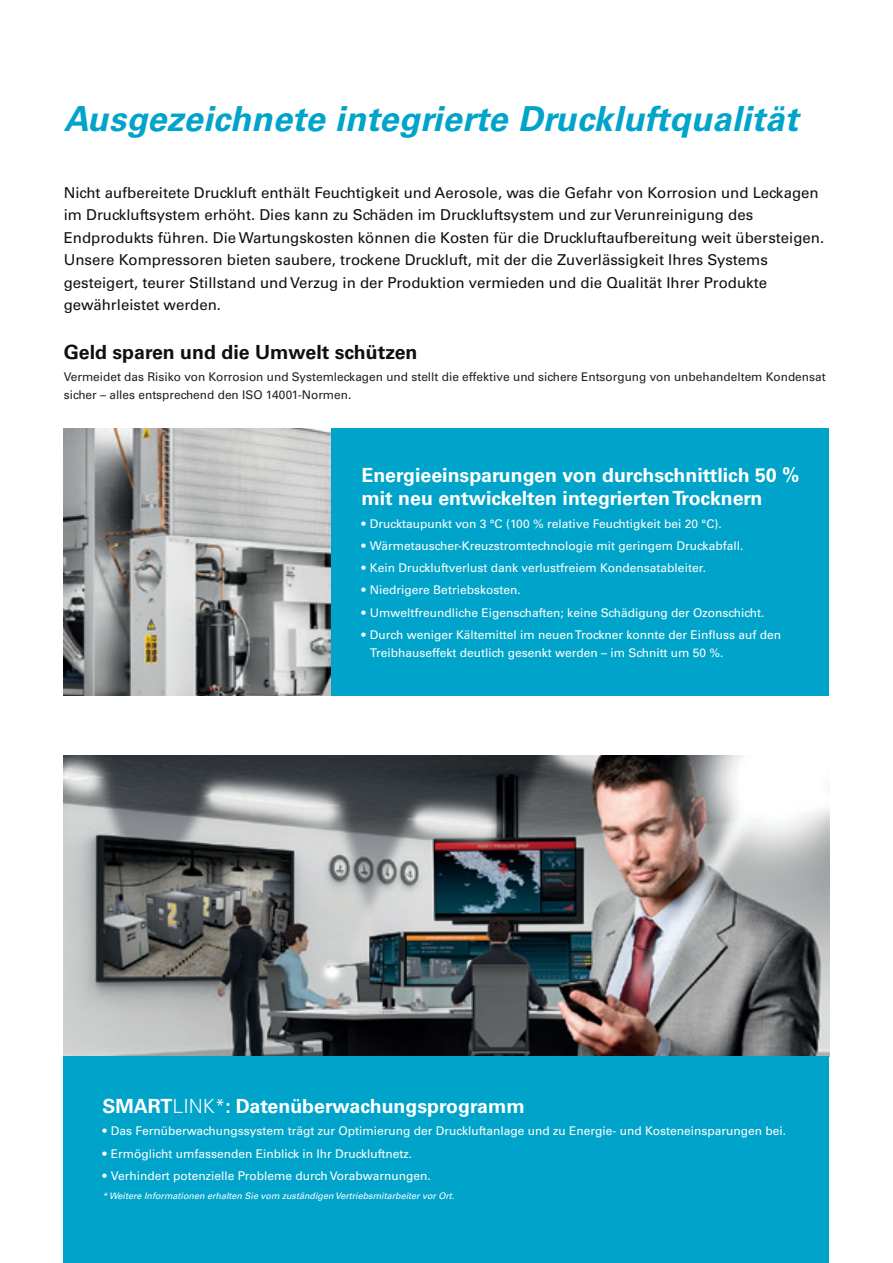
<style>
.page{position:relative;width:893px;height:1263px;background:#fff}
.page>*{position:absolute;margin:0;border:0;box-sizing:border-box;transform-origin:0 0}
.t1{font:italic 700 34.5px "Univers LT Std";letter-spacing:.01em;color:#00a4ca}
.t2{font:700 19.5px/23.4px "Univers LT Std";color:#fff}
.t3{font:700 19.5px "Univers LT Std";color:#0e1114}
.t4{font:15px/22.5px "Univers LT Std";color:#0e1114}
.t5{font:12px/18px "Univers LT Std";color:#fff}
.t6{font:12px/18px "Univers LT Std";color:#231f20}
.t7{font:italic 9px "Univers LT Std";color:#fff}
.s1{font-weight:300}
</style>
<div class="page">
<img style="left:64px;top:428px;width:268px;height:267px">
<img style="left:64px;top:755px;width:765px;height:302px">
<div style="left:332px;top:428px;width:497px;height:267px;background:#00a4ca"></div>
<div style="left:64px;top:1057px;width:765px;height:206px;background:#00a4ca"></div>
<h1 class="t1" style="left:64px;top:99px;width:736px">Ausgezeichnete integrierte Druckluftqualität</h1>
<p class="t4" style="left:64px;top:181px;width:762px">Nicht aufbereitete Druckluft enthält Feuchtigkeit und Aerosole, was die Gefahr von Korrosion und Leckagen im Druckluftsystem erhöht. Dies kann zu Schäden im Druckluftsystem und zur Verunreinigung des Endprodukts führen. Die Wartungskosten können die Kosten für die Druckluftaufbereitung weit übersteigen.<br>Unsere Kompressoren bieten saubere, trockene Druckluft, mit der die Zuverlässigkeit Ihres Systems gesteigert, teurer Stillstand und Verzug in der Produktion vermieden und die Qualität Ihrer Produkte gewährleistet werden.</p>
<h2 class="t3" style="left:64px;top:340px;width:355px">Geld sparen und die Umwelt schützen</h2>
<p class="t6" style="left:64px;top:368px;width:763px">Vermeidet das Risiko von Korrosion und Systemleckagen und stellt die effektive und sichere Entsorgung von unbehandeltem Kondensat sicher – alles entsprechend den ISO 14001-Normen.</p>
<h2 class="t2" style="left:361px;top:463px;width:439px">Energieeinsparungen von durchschnittlich 50 % mit neu entwickelten integrierten Trocknern</h2>
<p class="t5" style="left:361px;top:514px;width:362px">• Drucktaupunkt von 3 °C (100 % relative Feuchtigkeit bei 20 °C).</p>
<p class="t5" style="left:361px;top:537px;width:384px">• Wärmetauscher-Kreuzstromtechnologie mit geringem Druckabfall.</p>
<p class="t5" style="left:361px;top:559px;width:346px">• Kein Druckluftverlust dank verlustfreiem Kondensatableiter.</p>
<p class="t5" style="left:361px;top:581px;width:161px">• Niedrigere Betriebskosten.</p>
<p class="t5" style="left:361px;top:603px;width:405px">• Umweltfreundliche Eigenschaften; keine Schädigung der Ozonschicht.</p>
<p class="t5" style="left:370px;top:626px;width:413px;text-indent:-9px">• Durch weniger Kältemittel im neuen Trockner konnte der Einfluss auf den<br>Treibhauseffekt deutlich gesenkt werden – im Schnitt um 50 %.</p>
<h2 class="t2" style="left:102px;top:1095px;width:424px">SMART<span class="s1">LINK*</span>: Datenüberwachungsprogramm</h2>
<p class="t5" style="left:102px;top:1122px;width:685px">• Das Fernüberwachungssystem trägt zur Optimierung der Druckluftanlage und zu Energie- und Kosteneinsparungen bei.</p>
<p class="t5" style="left:102px;top:1144px;width:311px">• Ermöglicht umfassenden Einblick in Ihr Druckluftnetz.</p>
<p class="t5" style="left:102px;top:1167px;width:330px">• Verhindert potenzielle Probleme durch Vorabwarnungen.</p>
<p class="t7" style="left:102px;top:1191px;width:353px">* Weitere Informationen erhalten Sie vom zuständigen Vertriebsmitarbeiter vor Ort.</p>
</div>
